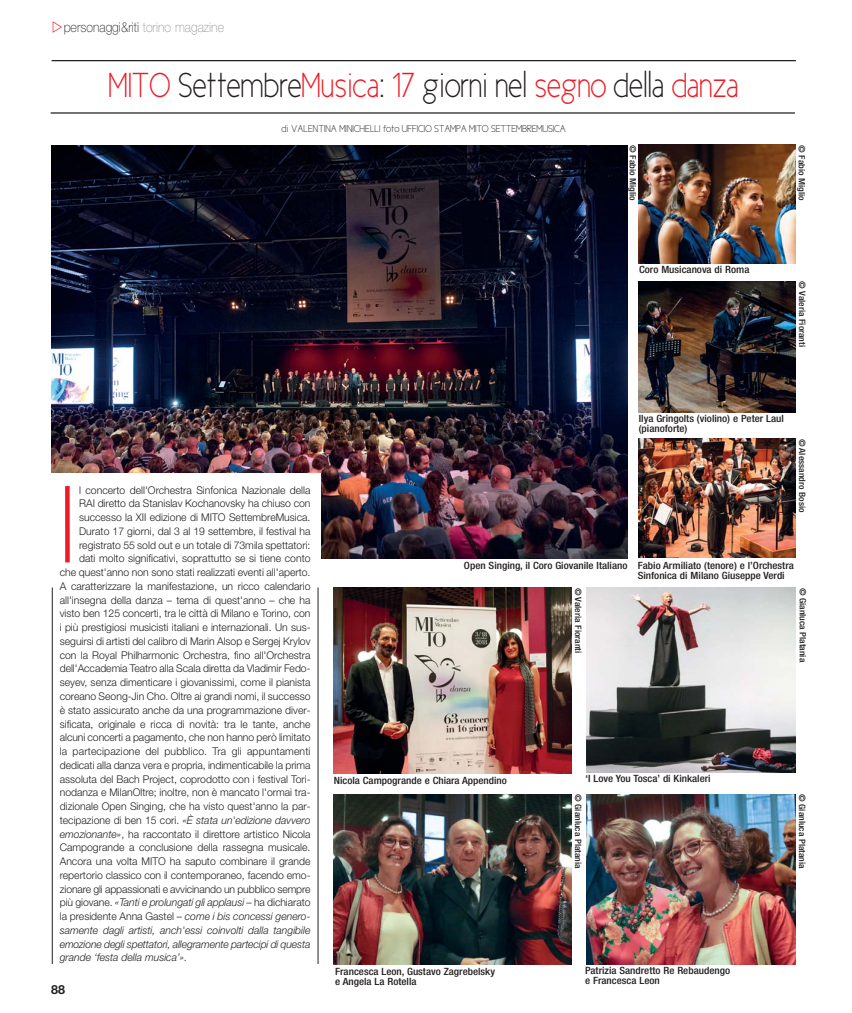
<style>
.page{position:relative;width:852px;height:1013px;background:#fff}
.page>*{position:absolute;margin:0;border:0;box-sizing:border-box;transform-origin:0 0}
.t1{font:110.5px "New Cicle Fina";color:#ed1c24}
.t2{font:35px "New Cicle Fina";letter-spacing:-.02em;color:#231f20;scale:.9 1}
.t3{font:100 13.75px "Helvetica Neue";color:#231f20;scale:.9 1}
.t4{font:700 12.5px "Helvetica Neue";color:#231f20}
.t5{font:300 10.62px "Helvetica Neue";color:#231f20}
.t6{font:italic 300 10.62px "Helvetica Neue";color:#231f20}
.t7{font:500 condensed 10px/10px "Helvetica Neue";color:#231f20;scale:1.1 1}
.t8{font:10px "New Cicle Fina";letter-spacing:-.02em;color:#231f20}
.t9{font:500 condensed 8.75px "Helvetica Neue";color:#231f20;scale:1.1 1}
.s1{color:#939598}
.s2{color:#ed1c24}
.s3{font-style:normal}
.s4{font-style:italic}
</style>
<div class="page">
<img style="left:586px;top:587px;width:210px;height:185px">
<img style="left:334px;top:587px;width:238px;height:186px">
<img style="left:586px;top:794px;width:210px;height:170px">
<img style="left:334px;top:794px;width:238px;height:170px">
<img style="left:51px;top:145px;width:576px;height:413px">
<div style="left:50px;top:473px;width:270px;height:505px;background:#fff"></div>
<hr style="left:52px;top:60px;width:744px;height:1px;background:#231f20">
<hr style="left:51px;top:112px;width:744px;height:2px;background:#231f20">
<hr style="left:318px;top:587px;width:1px;height:376px;background:#231f20">
<hr style="left:52px;top:587px;width:1px;height:376px;background:#231f20">
<img style="left:638px;top:145px;width:158px;height:119px">
<img style="left:638px;top:438px;width:158px;height:119px">
<img style="left:638px;top:281px;width:158px;height:131px">
<p class="t3" style="left:64px;top:22px;width:180px">personaggi&amp;riti <span class="s1">torino magazine</span></p>
<p class="t2" style="left:109px;top:72px;width:702px"><span class="s2">MITO</span> Settembre<span class="s2">Musica</span>: <span class="s2">17</span> giorni nel <span class="s2">segno</span> della <span class="s2">danza</span></p>
<p class="t8" style="left:282px;top:125px;width:286px">di VALENTINA MINICHELLI foto UFFICIO STAMPA MITO SETTEMBREMUSICA</p>
<p class="t9" style="left:636px;top:145px;width:52px;rotate:90deg">© Fabio Miglio</p>
<p class="t9" style="left:805px;top:145px;width:52px;rotate:90deg">© Fabio Miglio</p>
<p class="t7" style="left:639px;top:265px;width:102px">Coro Musicanova di Roma</p>
<p class="t9" style="left:805px;top:281px;width:61px;rotate:90deg">© Valeria Fioranti</p>
<p class="t1" style="left:60px;top:486px;width:16px">I</p>
<p class="t5" style="left:79px;top:486px;width:233px">l concerto dell'Orchestra Sinfonica Nazionale della</p>
<p class="t5" style="left:79px;top:499px;width:233px">RAI diretto da Stanislav Kochanovsky ha chiuso con</p>
<p class="t5" style="left:79px;top:513px;width:233px">successo la XII edizione di MITO SettembreMusica.</p>
<p class="t5" style="left:79px;top:527px;width:233px">Durato 17 giorni, dal 3 al 19 settembre, il festival ha</p>
<p class="t5" style="left:79px;top:541px;width:233px">registrato 55 sold out e un totale di 73mila spettatori:</p>
<p class="t5" style="left:79px;top:554px;width:233px">dati molto significativi, soprattutto se si tiene conto</p>
<p class="t5" style="left:60px;top:568px;width:252px">che quest'anno non sono stati realizzati eventi all'aperto.</p>
<p class="t5" style="left:60px;top:582px;width:252px">A caratterizzare la manifestazione, un ricco calendario</p>
<p class="t5" style="left:60px;top:596px;width:252px">all'insegna della danza – tema di quest'anno – che ha</p>
<p class="t5" style="left:60px;top:609px;width:252px">visto ben 125 concerti, tra le città di Milano e Torino, con</p>
<p class="t5" style="left:60px;top:623px;width:252px">i più prestigiosi musicisti italiani e internazionali. Un sus-</p>
<p class="t5" style="left:60px;top:637px;width:252px">seguirsi di artisti del calibro di Marin Alsop e Sergej Krylov</p>
<p class="t5" style="left:60px;top:651px;width:252px">con la Royal Philharmonic Orchestra, fino all'Orchestra</p>
<p class="t5" style="left:60px;top:664px;width:252px">dell'Accademia Teatro alla Scala diretta da Vladimir Fedo-</p>
<p class="t5" style="left:60px;top:678px;width:252px">seyev, senza dimenticare i giovanissimi, come il pianista</p>
<p class="t5" style="left:60px;top:692px;width:252px">coreano Seong-Jin Cho. Oltre ai grandi nomi, il successo</p>
<p class="t5" style="left:60px;top:706px;width:252px">è stato assicurato anche da una programmazione diver-</p>
<p class="t5" style="left:60px;top:719px;width:252px">sificata, originale e ricca di novità: tra le tante, anche</p>
<p class="t5" style="left:60px;top:733px;width:252px">alcuni concerti a pagamento, che non hanno però limitato</p>
<p class="t5" style="left:60px;top:747px;width:252px">la partecipazione del pubblico. Tra gli appuntamenti</p>
<p class="t5" style="left:60px;top:761px;width:252px">dedicati alla danza vera e propria, indimenticabile la prima</p>
<p class="t5" style="left:60px;top:774px;width:252px">assoluta del Bach Project, coprodotto con i festival Tori-</p>
<p class="t5" style="left:60px;top:788px;width:252px">nodanza e MilanOltre; inoltre, non è mancato l'ormai tra-</p>
<p class="t5" style="left:60px;top:802px;width:252px">dizionale Open Singing, che ha visto quest'anno la par-</p>
<p class="t6" style="left:60px;top:816px;width:252px"><span class="s3">tecipazione di ben 15 cori.</span> «È stata un'edizione davvero</p>
<p class="t5" style="left:60px;top:829px;width:252px"><span class="s4">emozionante»</span>, ha raccontato il direttore artistico Nicola</p>
<p class="t5" style="left:60px;top:843px;width:252px">Campogrande a conclusione della rassegna musicale.</p>
<p class="t5" style="left:60px;top:857px;width:252px">Ancora una volta MITO ha saputo combinare il grande</p>
<p class="t5" style="left:60px;top:871px;width:252px">repertorio classico con il contemporaneo, facendo emo-</p>
<p class="t5" style="left:60px;top:884px;width:252px">zionare gli appassionati e avvicinando un pubblico sempre</p>
<p class="t6" style="left:60px;top:898px;width:252px"><span class="s3">più giovane.</span> «Tanti e prolungati gli applausi <span class="s3">– ha dichiarato</span></p>
<p class="t5" style="left:60px;top:912px;width:252px">la presidente Anna Gastel – <span class="s4">come i bis concessi genero-</span></p>
<p class="t6" style="left:60px;top:926px;width:252px">samente dagli artisti, anch'essi coinvolti dalla tangibile</p>
<p class="t6" style="left:60px;top:939px;width:252px">emozione degli spettatori, allegramente partecipi di questa</p>
<p class="t6" style="left:60px;top:953px;width:129px">grande ‘festa della musica’».</p>
<p class="t4" style="left:51px;top:985px;width:16px">88</p>
<p class="t7" style="left:639px;top:414px;width:133px">Ilya Gringolts (violino) e Peter Laul (pianoforte)</p>
<p class="t9" style="left:805px;top:438px;width:69px;rotate:90deg">© Alessandro Bosio</p>
<p class="t7" style="left:464px;top:561px;width:150px">Open Singing, il Coro Giovanile Italiano</p>
<p class="t9" style="left:581px;top:587px;width:61px;rotate:90deg">© Valeria Fioranti</p>
<p class="t7" style="left:638px;top:561px;width:143px">Fabio Armiliato (tenore) e l’Orchestra<br>Sinfonica di Milano Giuseppe Verdi</p>
<p class="t9" style="left:806px;top:587px;width:69px;rotate:90deg">© Gianluca Platania</p>
<p class="t7" style="left:334px;top:776px;width:159px">Nicola Campogrande e Chiara Appendino</p>
<p class="t7" style="left:586px;top:773px;width:115px">‘I Love You Tosca’ di Kinkaleri</p>
<p class="t7" style="left:335px;top:967px;width:147px">Francesca Leon, Gustavo Zagrebelsky e Angela La Rotella</p>
<p class="t9" style="left:581px;top:794px;width:69px;rotate:90deg">© Gianluca Platania</p>
<p class="t9" style="left:805px;top:794px;width:69px;rotate:90deg">© Gianluca Platania</p>
<p class="t7" style="left:585px;top:966px;width:133px">Patrizia Sandretto Re Rebaudengo e Francesca Leon</p>
</div>
